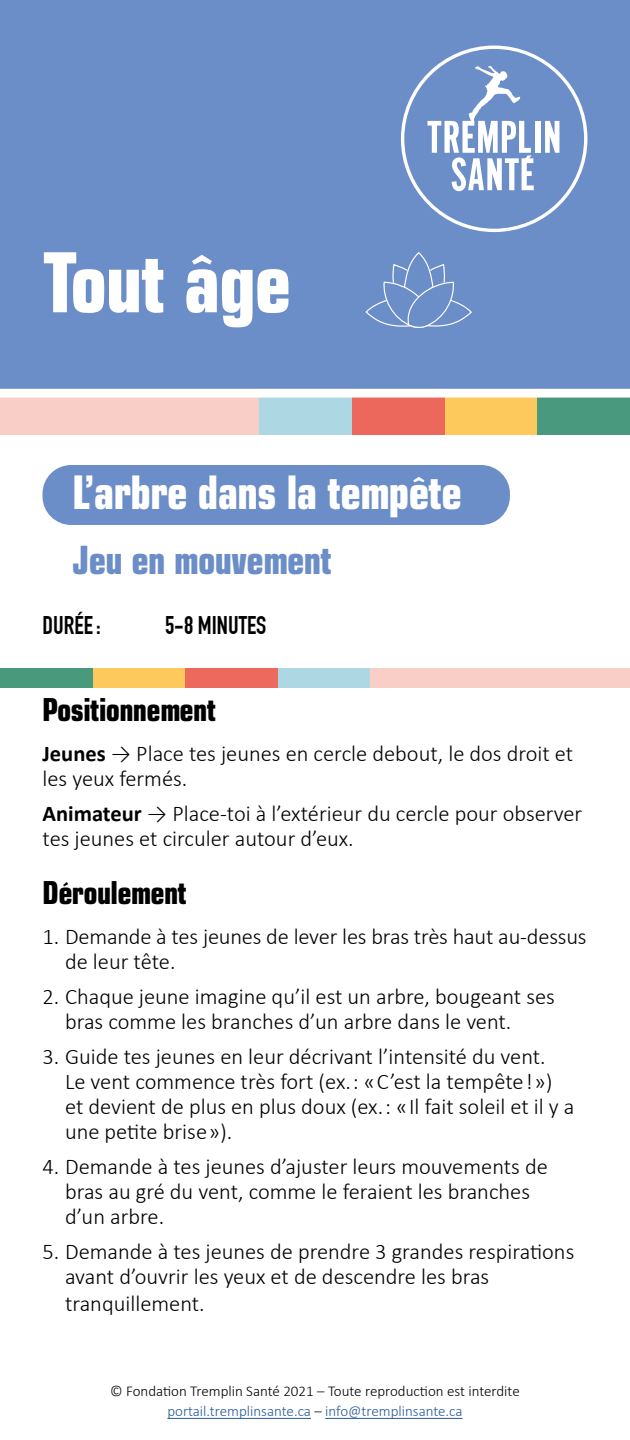
<style>
.page{position:relative;width:630px;height:1440px;background:#fff}
.page>*{position:absolute;margin:0;border:0;box-sizing:border-box;transform-origin:0 0}
.t1{font:700 85px "Eurostile Condensed BQ";color:#fff}
.t2{font:700 47.5px "Eurostile Condensed BQ";color:#fff}
.t3{font:700 40px "Eurostile Condensed BQ";color:#6b8dc8}
.t4{font:700 32.5px "Eurostile Condensed BQ";color:#000}
.t5{font:700 25px "DIN Condensed";color:#000}
.t6{font:300 22.5px/25px "Calibri";color:#000}
.t7{font:300 15px/20px "Calibri";color:#000;text-align:center}
.s1{font-weight:700}
.s2{color:#275b9b}
</style>
<div class="page">
<hr style="left:167px;top:1418px;width:144px;height:1px;background:#275b9b">
<hr style="left:325px;top:1418px;width:138px;height:1px;background:#275b9b">
<div style="left:0;top:0;width:630px;height:398px;background:#6b8dc8"></div>
<div style="left:537px;top:398px;width:93px;height:37px;background:#49997f"></div>
<div style="left:445px;top:398px;width:92px;height:37px;background:#fdc95d"></div>
<div style="left:352px;top:398px;width:93px;height:37px;background:#ed685c"></div>
<div style="left:259px;top:398px;width:93px;height:37px;background:#aed7e4"></div>
<div style="left:0;top:398px;width:259px;height:37px;background:#f8cec6"></div>
<div style="left:0;top:389px;width:630px;height:9px;background:#fff"></div>
<div style="left:535px;top:121px;width:6px;height:32px;background:#fff"></div>
<svg style="left:545px;top:121px;width:14px;height:32px"></svg>
<svg style="left:428px;top:66px;width:106px;height:125px"></svg>
<svg style="left:365px;top:252px;width:107px;height:76px"></svg>
<div style="left:43px;top:465px;width:467px;height:60px;background:#6b8dc8;border-radius:29px"></div>
<div style="left:0;top:668px;width:93px;height:20px;background:#49997d"></div>
<div style="left:93px;top:668px;width:92px;height:20px;background:#fdc95d"></div>
<div style="left:185px;top:668px;width:93px;height:20px;background:#ed685d"></div>
<div style="left:278px;top:668px;width:93px;height:20px;background:#aed7e4"></div>
<div style="left:371px;top:668px;width:259px;height:20px;background:#f8cec6"></div>
<h1 class="t1" style="left:43px;top:235px;width:250px">Tout âge</h1>
<h2 class="t2" style="left:73px;top:466px;width:391px">L’arbre dans la tempête</h2>
<h3 class="t3" style="left:73px;top:537px;width:261px">Jeu en mouvement</h3>
<p class="t5" style="left:43px;top:610px;width:60px">DURÉE:</p>
<p class="t5" style="left:165px;top:610px;width:103px">5-8 MINUTES</p>
<h3 class="t4" style="left:43px;top:692px;width:175px">Positionnement</h3>
<p class="t6" style="left:43px;top:741px;width:532px"><span class="s1">Jeunes</span> → Place tes jeunes en cercle debout, le dos droit et les yeux fermés.</p>
<p class="t6" style="left:43px;top:801px;width:541px"><span class="s1">Animateur</span> → Place-toi à l’extérieur du cercle pour observer tes jeunes et circuler autour d’eux.</p>
<h3 class="t4" style="left:43px;top:874px;width:146px">Déroulement</h3>
<p class="t6" style="left:65px;top:923px;width:523px;text-indent:-22px">1. Demande à tes jeunes de lever les bras très haut au-dessus de leur tête.</p>
<p class="t6" style="left:65px;top:983px;width:491px;text-indent:-22px">2. Chaque jeune imagine qu’il est un arbre, bougeant ses bras comme les branches d’un arbre dans le vent.</p>
<p class="t6" style="left:65px;top:1043px;width:511px;text-indent:-22px">3. Guide tes jeunes en leur décrivant l’intensité du vent.<br>Le vent commence très fort (ex. : « C’est la tempête ! ») et devient de plus en plus doux (ex. : « Il fait soleil et il y a une petite brise »).</p>
<p class="t6" style="left:65px;top:1153px;width:484px;text-indent:-22px">4. Demande à tes jeunes d’ajuster leurs mouvements de bras au gré du vent, comme le feraient les branches d’un arbre.</p>
<p class="t6" style="left:65px;top:1238px;width:511px;line-height:26px;text-indent:-22px">5. Demande à tes jeunes de prendre 3 grandes respirations avant d’ouvrir les yeux et de descendre les bras tranquillement.</p>
<p class="t7" style="left:110px;top:1381px;width:411px">© Fondation Tremplin Santé 2021 – Toute reproduction est interdite <span class="s2">portail.tremplinsante.ca</span> – <span class="s2">info@tremplinsante.ca</span></p>
</div>
